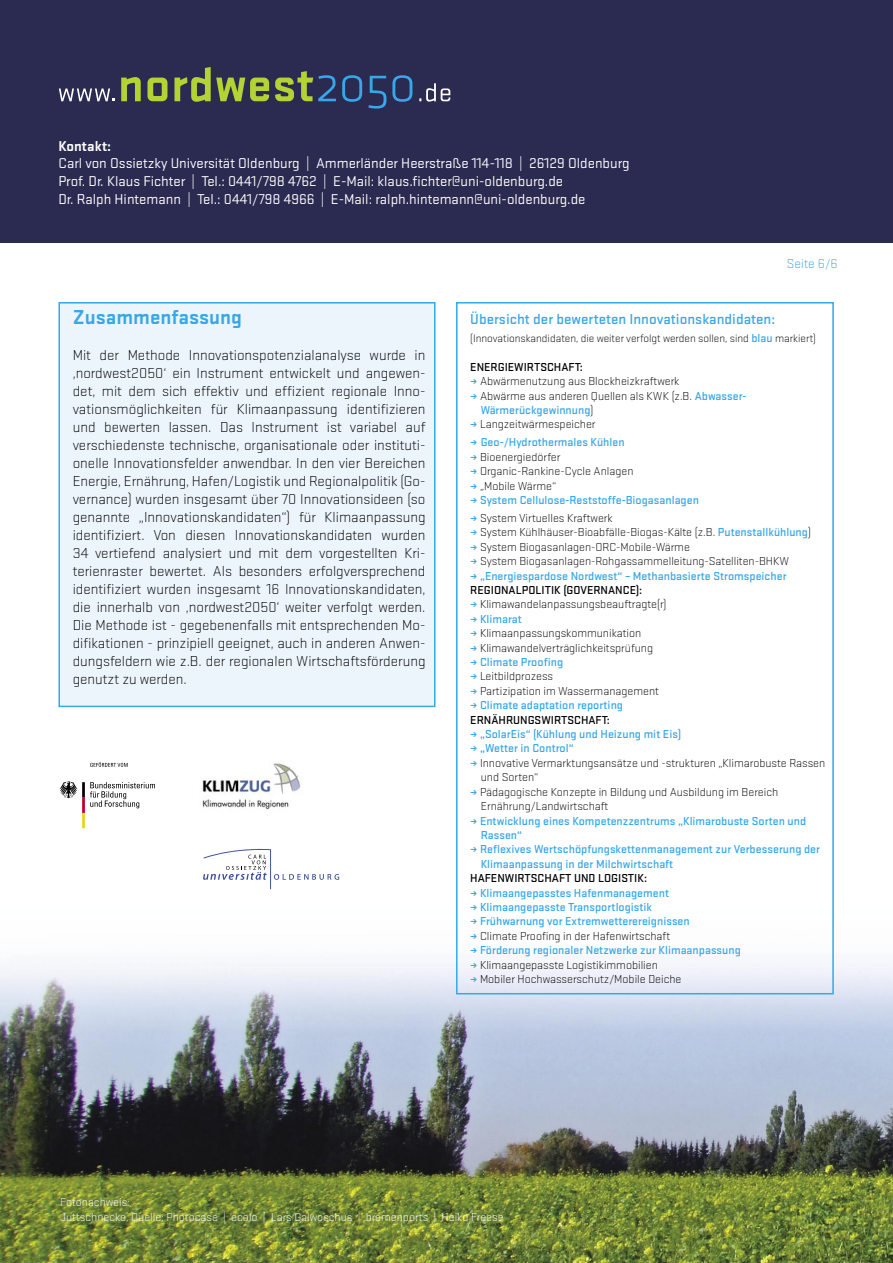
<style>
.page{position:relative;width:893px;height:1263px;background:#fff}
.page>*{position:absolute;margin:0;border:0;box-sizing:border-box;transform-origin:0 0}
.Standardtext{font:700 21px "Stratum 1";color:#36a7e9}
.t1{font:300 15px/18px "Stratum 1";color:#000;text-align:justify}
.t2{font:500 15px "Stratum 1";color:#36a7e9}
.t3{font:14.85px "Stratum 1";color:#fff}
.t4{font:700 14.85px "Stratum 1";color:#fff}
.t5{font:300 13.5px "Stratum 1";color:#36a7e9}
.t6{font:300 12px/14.4px "Stratum 1";color:#000}
.t7{font:500 12px/14.4px "Stratum 1";color:#36a7e9}
.t8{font:500 12px "Stratum 1";color:#000}
.t9{font:300 12px "Stratum 1";color:#fff}
.t10{font:300 11.25px "Stratum 1";color:#000}
.s1{font-weight:500;font-size:12px;color:#36a7e9}
.s2{font-weight:700;color:#36a7e9}
.s3{font-weight:500;color:#36a7e9}
.s4{font-weight:700}
</style>
<div class="page">
<img style="left:0;top:319px;width:893px;height:944px">
<svg style="left:771px;top:319px;width:122px;height:705px"></svg>
<div style="left:0;top:0;width:893px;height:243px;background:#2b2a51"></div>
<svg style="left:59px;top:88px;width:55px;height:13px"></svg>
<svg style="left:419px;top:83px;width:31px;height:19px"></svg>
<svg style="left:121px;top:67px;width:291px;height:42px"></svg>
<div style="left:59px;top:303px;width:376px;height:403px;background:#edf5fc"></div>
<div style="left:58px;top:302px;width:377px;height:405px;border:2px solid #36a7e9"></div>
<svg style="left:203px;top:848px;width:136px;height:41px"></svg>
<div style="left:47px;top:751px;width:130px;height:93px;background:#fff"></div>
<svg style="left:60px;top:781px;width:95px;height:47px"></svg>
<svg style="left:90px;top:762px;width:38px;height:5px"></svg>
<img style="left:199px;top:761px;width:104px;height:49px">
<div style="left:456px;top:302px;width:378px;height:692px;border:2px solid #36a7e9"></div>
<p class="t4" style="left:58px;top:135px;width:54px">Kontakt:</p>
<p class="t3" style="left:58px;top:154px;width:573px">Carl von Ossietzky Universität Oldenburg | Ammerländer Heerstraße 114-118 | 26129 Oldenburg</p>
<p class="t3" style="left:58px;top:171px;width:506px">Prof. Dr. Klaus Fichter | Tel.: 0441/798 4762 | E-Mail: klaus.fichter@uni-oldenburg.de</p>
<p class="t3" style="left:58px;top:189px;width:529px">Dr. Ralph Hintemann | Tel.: 0441/798 4966 | E-Mail: ralph.hintemann@uni-oldenburg.de</p>
<p class="t5" style="left:787px;top:255px;width:52px">Seite 6/6</p>
<p class="Standardtext" style="left:73px;top:303px;width:171px">Zusammenfassung</p>
<p class="t1" style="left:73px;top:346px;width:354px">Mit der Methode Innovationspotenzialanalyse wurde in ‚nordwest2050‘ ein Instrument entwickelt und angewen&shy;det, mit dem sich effektiv und effizient regionale Inno&shy;vationsmöglichkeiten für Klimaanpassung identifizieren und bewerten lassen. Das Instrument ist variabel auf verschiedenste technische, organisationale oder instituti&shy;onelle Innovationsfelder anwendbar. In den vier Bereichen Energie, Ernährung, Hafen/Logistik und Regionalpolitik (Go&shy;vernance) wurden insgesamt über 70 Innovationsideen (so genannte „Innovationskandidaten“) für Klimaanpassung identifiziert. Von diesen Innovationskandidaten wurden 34 vertiefend analysiert und mit dem vorgestellten Kri&shy;terienraster bewertet. Als besonders erfolgversprechend identifiziert wurden insgesamt 16 Innovationskandidaten, die innerhalb von ‚nordwest2050‘ weiter verfolgt werden.<br>Die Methode ist - gegebenenfalls mit entsprechenden Mo&shy;difikationen - prinzipiell geeignet, auch in anderen Anwen&shy;dungsfeldern wie z.B. der regionalen Wirtschaftsförderung genutzt zu werden.</p>
<p class="t2" style="left:470px;top:309px;width:306px">Übersicht der bewerteten Innovationskandidaten:</p>
<p class="t10" style="left:470px;top:331px;width:347px">(Innovationskandidaten, die weiter verfolgt werden sollen, sind <span class="s1">blau</span> markiert)</p>
<p class="t8" style="left:470px;top:359px;width:114px">ENERGIEWIRTSCHAFT:</p>
<p class="t6" style="left:470px;top:374px;width:211px"><span class="s2">≥</span> Abwärmenutzung aus Blockheizkraftwerk</p>
<p class="t6" style="left:481px;top:388px;width:267px;text-indent:-10px"><span class="s2">≥</span> Abwärme aus anderen Quellen als KWK (z.B. <span class="s3">Abwasser-<br>Wärmerückgewinnung</span>)</p>
<p class="t6" style="left:470px;top:417px;width:127px"><span class="s2">≥</span> Langzeitwärmespeicher</p>
<p class="t7" style="left:470px;top:435px;width:156px"><span class="s4">≥</span> Geo-/Hydrothermales Kühlen</p>
<p class="t6" style="left:470px;top:449px;width:92px"><span class="s2">≥</span> Bioenergiedörfer</p>
<p class="t6" style="left:470px;top:464px;width:165px"><span class="s2">≥</span> Organic-Rankine-Cycle Anlagen</p>
<p class="t6" style="left:470px;top:478px;width:87px"><span class="s2">≥</span> „Mobile Wärme“</p>
<p class="t7" style="left:470px;top:492px;width:230px"><span class="s4">≥</span> System Cellulose-Reststoffe-Biogasanlagen</p>
<p class="t6" style="left:470px;top:510px;width:144px"><span class="s2">≥</span> System Virtuelles Kraftwerk</p>
<p class="t6" style="left:470px;top:525px;width:342px"><span class="s2">≥</span> System Kühlhäuser-Bioabfälle-Biogas-Kälte (z.B. <span class="s3">Putenstallkühlung</span>)</p>
<p class="t6" style="left:470px;top:539px;width:221px"><span class="s2">≥</span> System Biogasanlagen-ORC-Mobile-Wärme</p>
<p class="t6" style="left:470px;top:554px;width:320px"><span class="s2">≥</span> System Biogasanlagen-Rohgassammelleitung-Satelliten-BHKW</p>
<p class="t7" style="left:470px;top:568px;width:318px"><span class="s4">≥</span> „Energiespardose Nordwest“ – Methanbasierte Stromspeicher</p>
<p class="t8" style="left:470px;top:582px;width:173px">REGIONALPOLITIK (GOVERNANCE):</p>
<p class="t6" style="left:470px;top:597px;width:198px"><span class="s2">≥</span> Klimawandelanpassungsbeauftragte(r)</p>
<p class="t7" style="left:470px;top:611px;width:53px"><span class="s4">≥</span> Klimarat</p>
<p class="t6" style="left:470px;top:626px;width:173px"><span class="s2">≥</span> Klimaanpassungskommunikation</p>
<p class="t6" style="left:470px;top:640px;width:184px"><span class="s2">≥</span> Klimawandelverträglichkeitsprüfung</p>
<p class="t7" style="left:470px;top:654px;width:94px"><span class="s4">≥</span> Climate Proofing</p>
<p class="t6" style="left:470px;top:669px;width:84px"><span class="s2">≥</span> Leitbildprozess</p>
<p class="t6" style="left:470px;top:683px;width:190px"><span class="s2">≥</span> Partizipation im Wassermanagement</p>
<p class="t7" style="left:470px;top:697px;width:154px"><span class="s4">≥</span> Climate adaptation reporting</p>
<p class="t8" style="left:470px;top:712px;width:141px">ERNÄHRUNGSWIRTSCHAFT:</p>
<p class="t7" style="left:470px;top:726px;width:212px"><span class="s4">≥</span> „SolarEis“ (Kühlung und Heizung mit Eis)</p>
<p class="t7" style="left:470px;top:741px;width:105px"><span class="s4">≥</span> „Wetter in Control“</p>
<p class="t6" style="left:481px;top:755px;width:346px;text-indent:-11px"><span class="s2">≥</span> Innovative Vermarktungsansätze und -strukturen „Klimarobuste Rassen und Sorten“</p>
<p class="t6" style="left:481px;top:784px;width:299px;text-indent:-11px"><span class="s2">≥</span> Pädagogische Konzepte in Bildung und Ausbildung im Bereich<br>Ernährung/Landwirtschaft</p>
<p class="t7" style="left:481px;top:813px;width:327px;text-indent:-10px"><span class="s4">≥</span> Entwicklung eines Kompetenzzentrums „Klimarobuste Sorten und<br>Rassen“</p>
<p class="t7" style="left:481px;top:841px;width:341px;text-indent:-10px"><span class="s4">≥</span> Reflexives Wertschöpfungskettenmanagement zur Verbesserung der<br>Klimaanpassung in der Milchwirtschaft</p>
<p class="t8" style="left:470px;top:870px;width:178px">HAFENWIRTSCHAFT UND LOGISTIK:</p>
<p class="t7" style="left:470px;top:885px;width:200px"><span class="s4">≥</span> Klimaangepasstes Hafenmanagement</p>
<p class="t7" style="left:470px;top:899px;width:183px"><span class="s4">≥</span> Klimaangepasste Transportlogistik</p>
<p class="t7" style="left:470px;top:913px;width:221px"><span class="s4">≥</span> Frühwarnung vor Extremwetterereignissen</p>
<p class="t6" style="left:470px;top:928px;width:201px"><span class="s2">≥</span> Climate Proofing in der Hafenwirtschaft</p>
<p class="t7" style="left:470px;top:942px;width:272px"><span class="s4">≥</span> Förderung regionaler Netzwerke zur Klimaanpassung</p>
<p class="t6" style="left:470px;top:957px;width:189px"><span class="s2">≥</span> Klimaangepasste Logistikimmobilien</p>
<p class="t6" style="left:470px;top:971px;width:213px"><span class="s2">≥</span> Mobiler Hochwasserschutz/Mobile Deiche</p>
<p class="t9" style="left:60px;top:1195px;width:71px">Fotonachweis:</p>
<p class="t9" style="left:60px;top:1209px;width:445px">Juttschnecke, Quelle: Photocase | ecolo | Lars Galwoschus | bremenports | Heiko Freese</p>
</div>
